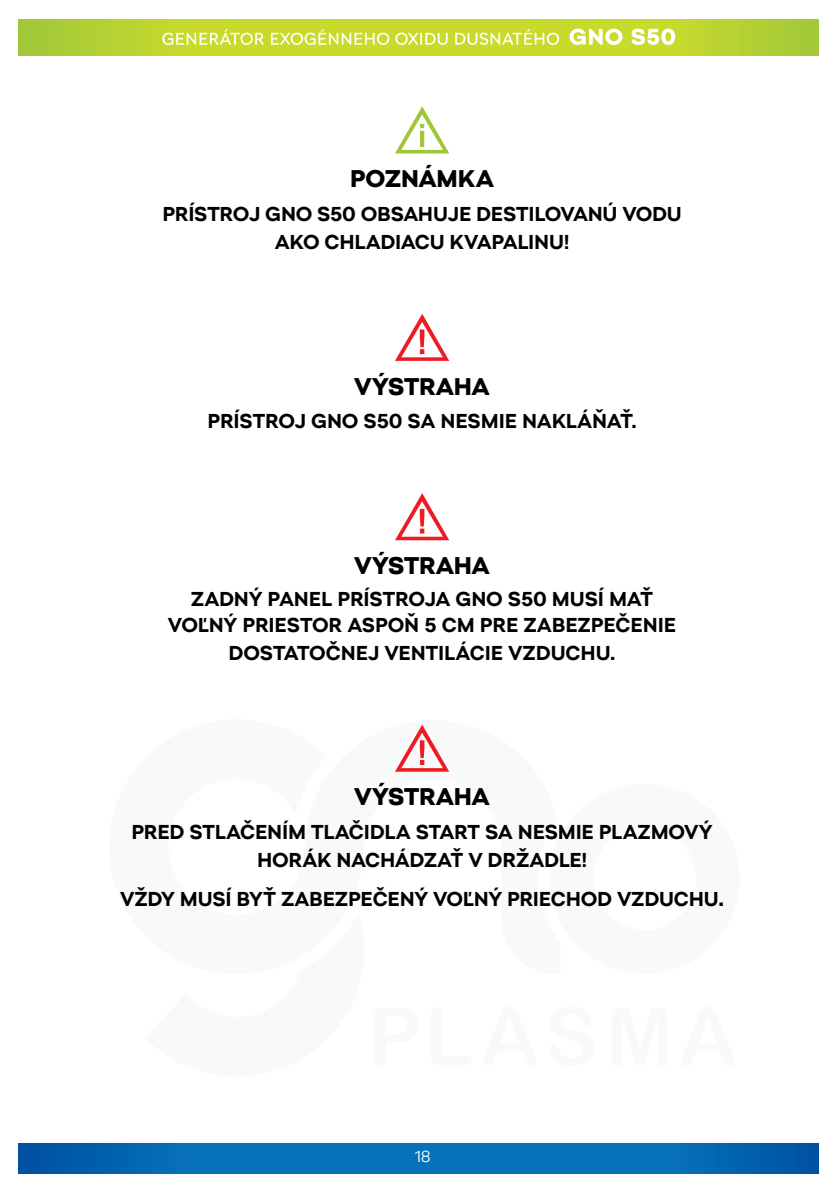
<style>
.page{position:relative;width:840px;height:1191px;background:#fff}
.page>*{position:absolute;margin:0;border:0;box-sizing:border-box;transform-origin:0 0}
.t1{font:900 24px "SKODA Next";letter-spacing:.01em;color:#000}
.t2{font:700 20px/28px "SKODA Next";letter-spacing:.02em;color:#000}
.t3{font:300 15.8px "SKODA Next";color:#fff}
.s1{font-size:22px}
</style>
<div class="page">
<svg style="left:19px;top:1143px;width:799px;height:30px;background:#046ab5"></svg>
<svg style="left:19px;top:19px;width:799px;height:36px;background:#bdd430"></svg>
<svg style="left:162px;top:29px;width:512px;height:16px"></svg>
<svg style="left:395px;top:106px;width:54px;height:47px"></svg>
<svg style="left:395px;top:314px;width:54px;height:47px"></svg>
<svg style="left:395px;top:493px;width:54px;height:47px"></svg>
<svg style="left:395px;top:724px;width:54px;height:47px"></svg>
<p class="t1" style="left:350px;top:164px;width:126px">POZNÁMKA</p>
<p class="t2" style="left:163px;top:200px;width:13px">PRÍSTROJ</p>
<p class="t2" style="left:275px;top:200px;width:407px;text-indent:-10px">GNO S50 obsahuje destilovanú vodu ako c hladiacu kvapalinu!</p>
<p class="t1" style="left:354px;top:371px;width:52px">VÝSTRA</p>
<p class="t1" style="left:454px;top:371px;width:37px">HA</p>
<p class="t2" style="left:208px;top:407px;width:13px">PRÍSTROJ</p>
<p class="t2" style="left:311px;top:407px;width:326px">GNO S50 sa nesmie nakláňať.</p>
<p class="t1" style="left:354px;top:551px;width:52px">VÝSTRA</p>
<p class="t1" style="left:454px;top:551px;width:37px">HA</p>
<p class="t2" style="left:191px;top:584px;width:160px">Zadný panel PRÍSTROJA</p>
<p class="t2" style="left:168px;top:585px;width:509px;line-height:26px;text-indent:287px">GNO S50 musí mať voľný priestor aspoň 5 cm pre zabezpečenie</p>
<p class="t2" style="left:229px;top:638px;width:387px">dostatočnej ventilácie vzduchu.</p>
<p class="t1" style="left:354px;top:782px;width:52px">VÝSTRA</p>
<p class="t1" style="left:454px;top:782px;width:37px">HA</p>
<p class="t2" style="left:132px;top:818px;width:72px">Pred STLAČENÍM</p>
<p class="t2" style="left:311px;top:818px;width:14px">TLAČIDLA</p>
<p class="t2" style="left:416px;top:818px;width:14px">START</p>
<p class="t2" style="left:257px;top:818px;width:456px;text-indent:228px">sa nesmie plazmový horák nac hádzať v DRŽADLE</p>
<p class="t2" style="left:120px;top:840px;width:604px;line-height:39.4px;text-indent:461px">!<br>Vždy musí byť zabezpečený voľný priechod vzduchu<span class="s1">.</span></p>
<p class="t3" style="left:415px;top:1147px;width:16px">18</p>
</div>
